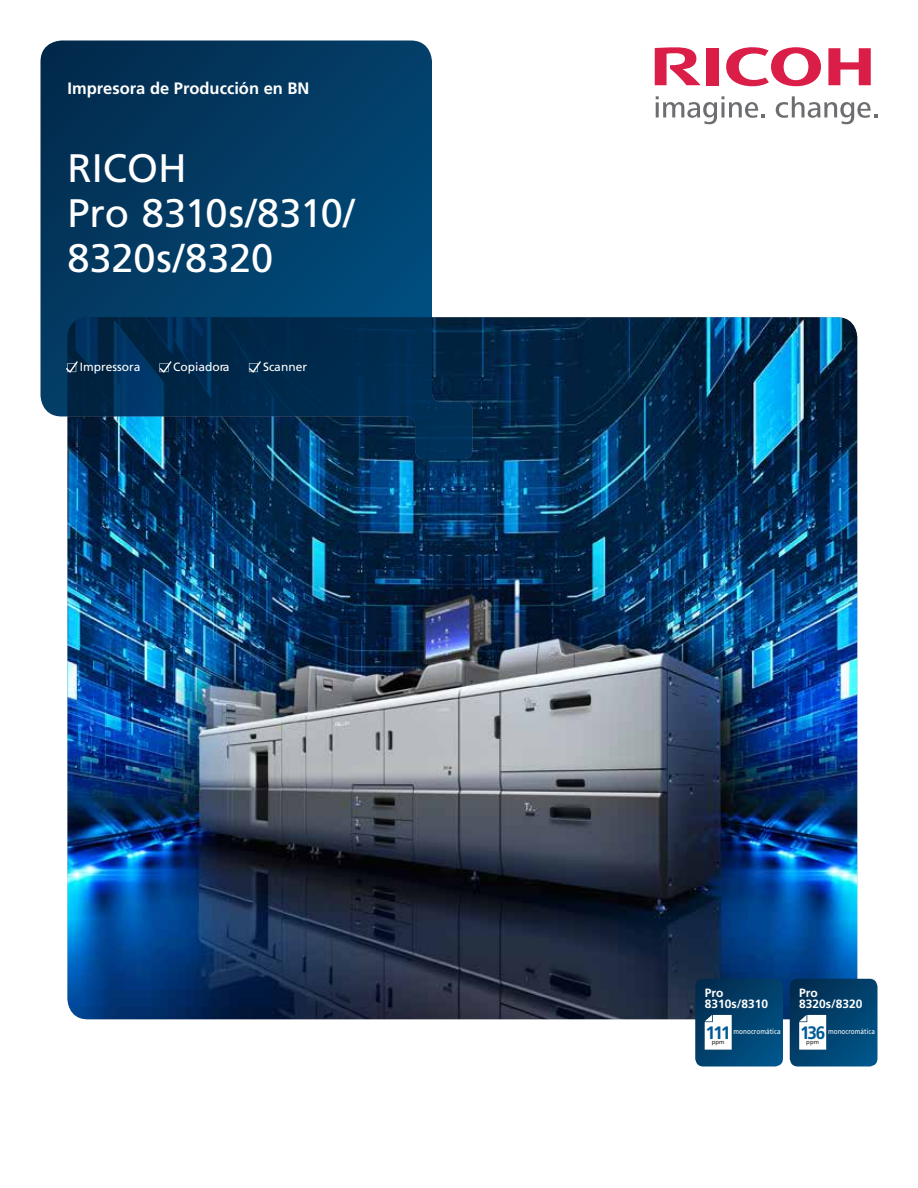
<style>
.page{position:relative;width:918px;height:1188px;background:#fff}
.page>*{position:absolute;margin:0;border:0;box-sizing:border-box;transform-origin:0 0}
.t1{font:39.75px/45px "Frutiger LT Std";color:#fff}
.t2{font:700 18px "Frutiger LT Std";letter-spacing:-.13em;color:#005b94;scale:.95 1}
.t3{font:700 18px "Frutiger LT Std";letter-spacing:-.13em;color:#005b94}
.t4{font:700 16.5px "Frutiger LT Std";color:#fff}
.t5{font:700 12px/11.2px "Frutiger LT Std";color:#fff}
.t6{font:12px "Frutiger LT Std";color:#fff}
.t7{font:7.5px "Frutiger LT Std";letter-spacing:.01em;color:#fff;scale:.85 1}
.t8{font:6px "Frutiger LT Std";letter-spacing:.01em;color:#231f20}
</style>
<div class="page">
<img style="left:68px;top:317px;width:789px;height:702px">
<svg style="left:40px;top:40px;width:432px;height:419px;background:#14456a"></svg>
<svg style="left:726px;top:47px;width:95px;height:39px"></svg>
<svg style="left:828px;top:48px;width:43px;height:37px"></svg>
<div style="left:706px;top:48px;width:13px;height:37px;background:#da1e48"></div>
<svg style="left:655px;top:47px;width:46px;height:38px"></svg>
<svg style="left:656px;top:96px;width:109px;height:28px"></svg>
<svg style="left:776px;top:96px;width:101px;height:28px"></svg>
<svg style="left:790px;top:979px;width:88px;height:87px;background:#21597f"></svg>
<svg style="left:695px;top:979px;width:88px;height:87px;background:#20587e"></svg>
<svg style="left:66px;top:361px;width:12px;height:12px"></svg>
<svg style="left:160px;top:361px;width:12px;height:12px"></svg>
<svg style="left:249px;top:361px;width:12px;height:12px"></svg>
<p class="t4" style="left:68px;top:78px;width:244px">Impresora de Producción en BN</p>
<p class="t1" style="left:68px;top:146px;width:289px">RICOH<br>Pro 8310s/8310/<br>8320s/8320</p>
<p class="t6" style="left:80px;top:360px;width:28px">Impr</p>
<p class="t6" style="left:173px;top:360px;width:53px">Copiador</p>
<p class="t6" style="left:263px;top:360px;width:46px">Scanner</p>
<p class="t5" style="left:705px;top:987px;width:65px">Pro<br>8310s/8310</p>
<p class="t3" style="left:706px;top:1022px;width:27px">111</p>
<p class="t8" style="left:712px;top:1039px;width:14px">ppm</p>
<p class="t5" style="left:799px;top:987px;width:65px">Pro<br>8320s/8320</p>
<p class="t8" style="left:806px;top:1039px;width:14px">ppm</p>
<p class="t2" style="left:800px;top:1022px;width:28px">136</p>
<p class="t7" style="left:734px;top:1027px;width:57px">monocromática</p>
<p class="t7" style="left:828px;top:1027px;width:57px">monocromática</p>
</div>
